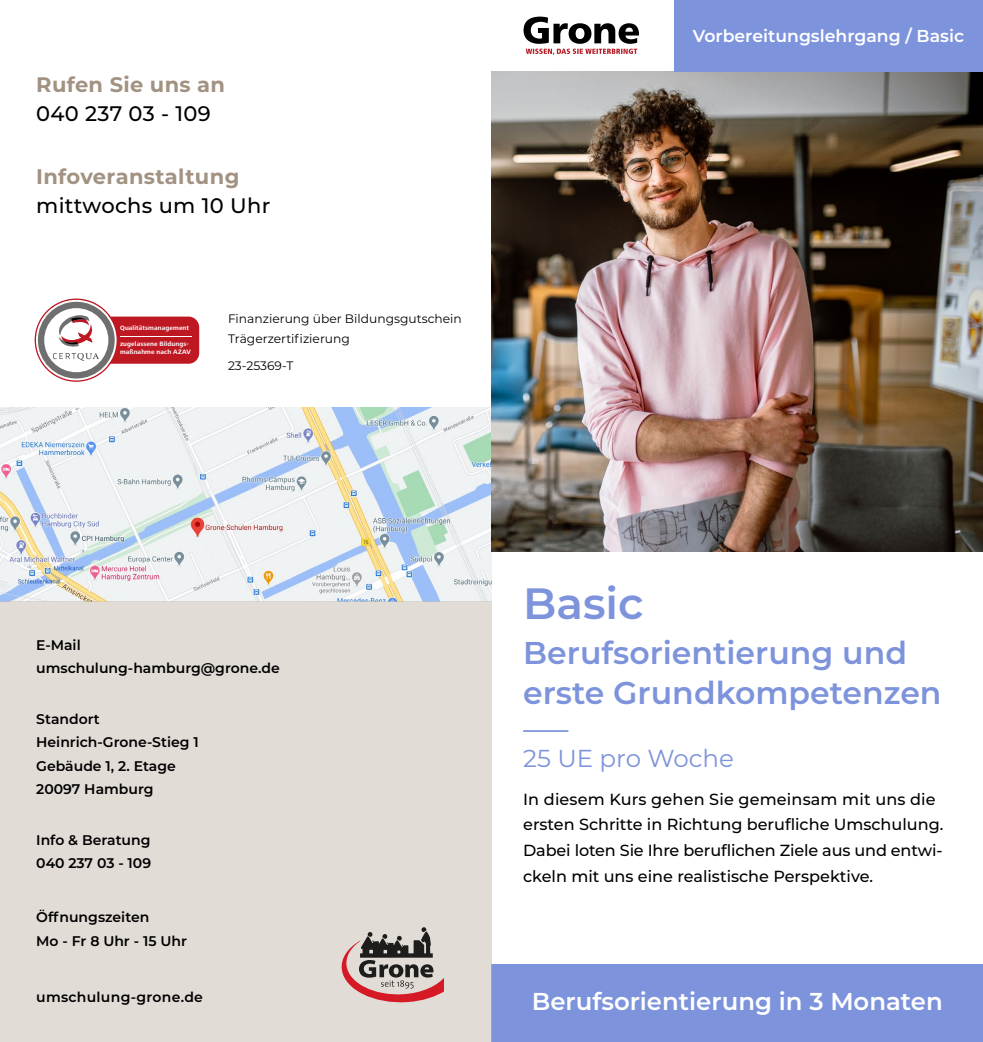
<style>
.page{position:relative;width:983px;height:1042px;background:#fff}
.page>*{position:absolute;margin:0;border:0;box-sizing:border-box;transform-origin:0 0}
.t1{font:600 43.75px "Montserrat";color:#7d93dc}
.t2{font:600 31.5px/40.2px "Montserrat";color:#7d93dc}
.t3{font:24.5px "Montserrat";color:#7d93dc}
.t4{font:600 24.32px "Montserrat";color:#fff}
.t5{font:700 21px "Montserrat";letter-spacing:.015em;color:#a29282}
.t6{font:500 21px "Montserrat";letter-spacing:.015em;color:#000}
.t7{font:600 17.15px "Montserrat";color:#fff}
.t8{font:500 16.1px/25.7px "Montserrat";color:#000}
.t9{font:600 14px/23.3px "Montserrat";color:#000}
.t10{font:600 14px "Montserrat";letter-spacing:.02em;color:#000}
.t11{font:12.25px/19.2px "Montserrat";color:#000}
.t12{font:700 6.65px/8px "Frutiger Next LT";letter-spacing:.015em;color:#fff}
</style>
<div class="page">
<img style="left:0;top:408px;width:491px;height:193px">
<img style="left:491px;top:71px;width:491px;height:481px">
<div style="left:674px;top:0;width:308px;height:71px;background:#7d93dc"></div>
<div style="left:491px;top:964px;width:491px;height:78px;background:#7d93dc"></div>
<div style="left:0;top:601px;width:491px;height:441px;background:#e2dcd7"></div>
<svg style="left:341px;top:927px;width:102px;height:75px"></svg>
<svg style="left:523px;top:17px;width:115px;height:38px"></svg>
<div style="left:50px;top:317px;width:149px;height:47px;background:#be1822;border-radius:11px"></div>
<hr style="left:120px;top:336px;width:71px;height:1px;background:#fff">
<svg style="left:35px;top:298px;width:83px;height:84px"></svg>
<hr style="left:523px;top:730px;width:45px;height:2px;background:#7d93dc">
<h3 class="t5" style="left:36px;top:69px;width:190px">Rufen Sie uns an</h3>
<h3 class="t6" style="left:36px;top:99px;width:176px">040 237 03 - 109</h3>
<h3 class="t5" style="left:36px;top:161px;width:205px">Infoveranstaltung</h3>
<h3 class="t6" style="left:36px;top:191px;width:235px">mittwochs um 10 Uhr</h3>
<p class="t12" style="left:120px;top:324px;width:70px">Qualitätsmanagement</p>
<p class="t12" style="left:120px;top:340px;width:72px">zugelassene Bildungs&shy;maßnahme nach aZaV</p>
<p class="t11" style="left:228px;top:309px;width:235px">Finanzierung über Bildungsgutschein<br>Trägerzertifizierung</p>
<p class="t11" style="left:228px;top:356px;width:67px">23-25369-T</p>
<p class="t7" style="left:692px;top:24px;width:273px">Vorbereitungslehrgang / Basic</p>
<p class="t9" style="left:36px;top:633px;width:245px">E-Mail umschulung-hamburg@grone.de</p>
<p class="t9" style="left:36px;top:707px;width:164px">Standort<br>Heinrich-Grone-Stieg 1<br>Gebäude 1, 2. Etage<br>20097 Hamburg</p>
<p class="t9" style="left:36px;top:828px;width:116px">Info &amp; Beratung<br>040 237 03 - 109</p>
<p class="t9" style="left:36px;top:905px;width:152px">Öffnungszeiten<br>Mo - Fr 8 Uhr - 15 Uhr</p>
<p class="t10" style="left:36px;top:987px;width:168px">umschulung-grone.de</p>
<h1 class="t1" style="left:523px;top:572px;width:122px">Basic</h1>
<h2 class="t2" style="left:523px;top:631px;width:420px">Berufsorientierung und erste Grundkompetenzen</h2>
<h3 class="t3" style="left:523px;top:742px;width:212px">25 UE pro Woche</h3>
<p class="t8" style="left:523px;top:785px;width:421px">In diesem Kurs gehen Sie gemeinsam mit uns die ersten Schritte in Richtung berufliche Umschulung.<br>Dabei loten Sie Ihre beruflichen Ziele aus und entwi&shy;ckeln mit uns eine realistische Perspektive.</p>
<h3 class="t4" style="left:531px;top:984px;width:412px">Berufsorientierung in 3 Monaten</h3>
</div>
